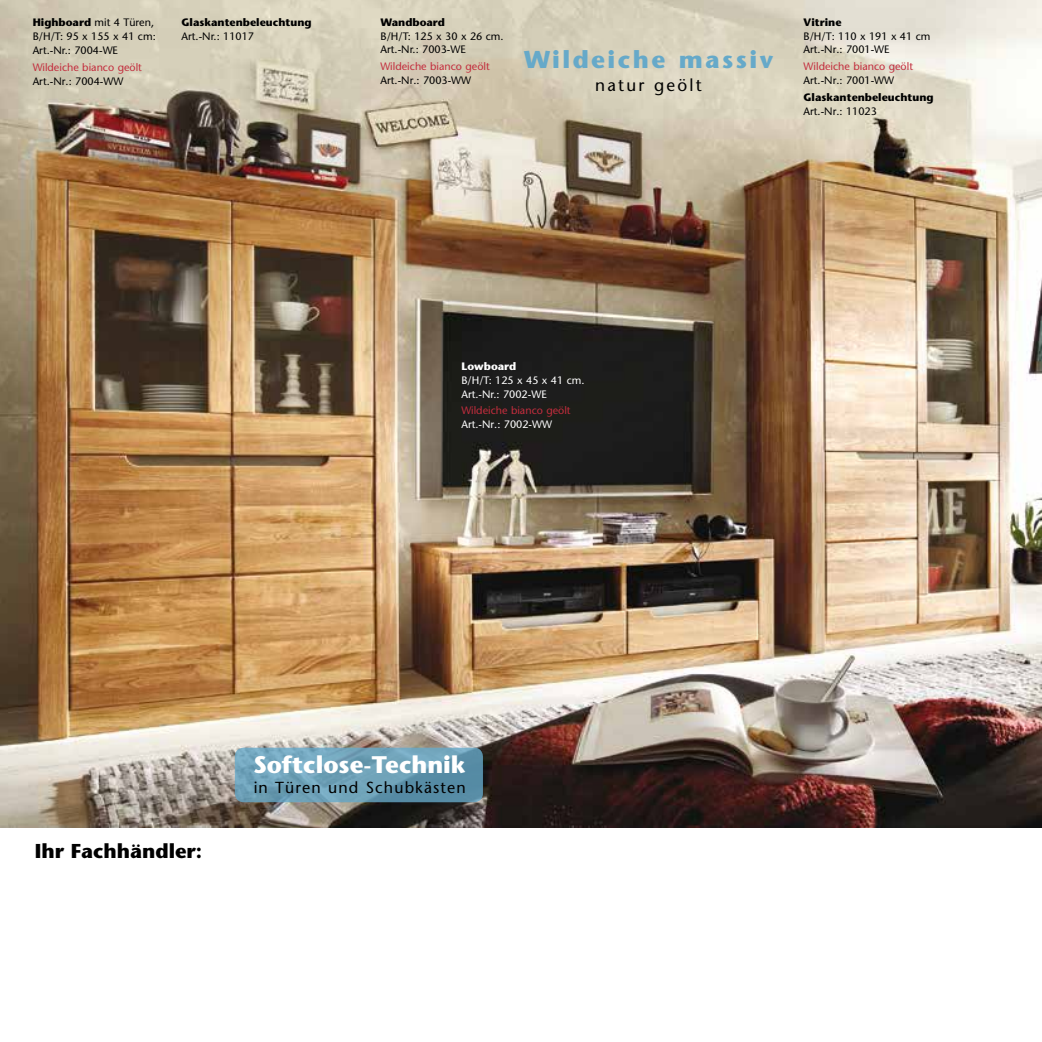
<style>
.page{position:relative;width:1042px;height:1042px;background:#fff}
.page>*{position:absolute;margin:0;border:0;box-sizing:border-box;transform-origin:0 0}
.t1{font:700 24.32px "Stone Sans";letter-spacing:.1em;color:#66a9c9}
.t2{font:700 23.97px "Stone Sans";color:#fff}
.t3{font:700 20.12px "Stone Sans";color:#000}
.t4{font:17.15px "Stone Sans";letter-spacing:.13em;color:#000}
.t5{font:15.92px "Stone Sans";letter-spacing:.07em;color:#000}
.t6{font:10.67px/13.8px "Stone Sans";color:#000}
.t7{font:10.67px "Stone Sans";color:#c32d3d}
.t8{font:700 10.67px "Stone Sans";color:#000}
.t9{font:10.67px/13.8px "Stone Sans";color:#fff}
.t10{font:700 10.67px "Stone Sans";color:#fff}
.s1{font-weight:700}
</style>
<div class="page">
<img style="left:0;top:0;width:1042px;height:827px">
<svg style="left:235px;top:747px;width:248px;height:55px;background:#6b9eb5"></svg>
<p class="t6" style="left:33px;top:16px;width:125px"><span class="s1">Highboard</span> mit 4 Türen,<br>B/H/T: 95 x 155 x 41 cm:<br>Art.-Nr.: 7004-WE</p>
<p class="t7" style="left:33px;top:61px;width:111px">Wildeiche bianco geölt</p>
<p class="t6" style="left:33px;top:74px;width:92px">Art.-Nr.: 7004-WW</p>
<p class="t8" style="left:182px;top:16px;width:132px">Glaskantenbeleuchtung</p>
<p class="t6" style="left:182px;top:30px;width:74px">Art.-Nr.: 11017</p>
<p class="t8" style="left:380px;top:16px;width:66px">Wandboard</p>
<p class="t6" style="left:380px;top:29px;width:125px">B/H/T: 125 x 30 x 26 cm.<br>Art.-Nr.: 7003-WE</p>
<p class="t7" style="left:380px;top:60px;width:111px">Wildeiche bianco geölt</p>
<p class="t6" style="left:380px;top:74px;width:92px">Art.-Nr.: 7003-WW</p>
<h1 class="t1" style="left:524px;top:45px;width:251px">Wildeiche massiv</h1>
<h3 class="t4" style="left:595px;top:75px;width:108px">natur geölt</h3>
<p class="t8" style="left:803px;top:16px;width:39px">Vitrine</p>
<p class="t6" style="left:803px;top:29px;width:128px">B/H/T: 110 x 191 x 41 cm<br>Art.-Nr.: 7001-WE</p>
<p class="t7" style="left:803px;top:60px;width:111px">Wildeiche bianco geölt</p>
<p class="t6" style="left:803px;top:74px;width:92px">Art.-Nr.: 7001-WW</p>
<p class="t8" style="left:803px;top:91px;width:132px">Glaskantenbeleuchtung</p>
<p class="t6" style="left:803px;top:104px;width:75px">Art.-Nr.: 11023</p>
<p class="t10" style="left:461px;top:360px;width:56px">Lowboard</p>
<p class="t9" style="left:461px;top:373px;width:125px">B/H/T: 125 x 45 x 41 cm.<br>Art.-Nr.: 7002-WE</p>
<p class="t7" style="left:461px;top:404px;width:111px">Wildeiche bianco geölt</p>
<p class="t9" style="left:461px;top:418px;width:92px">Art.-Nr.: 7002-WW</p>
<h3 class="t3" style="left:35px;top:839px;width:169px">Ihr Fachhändler:</h3>
<h2 class="t2" style="left:253px;top:751px;width:214px">Softclose-Technik</h2>
<h3 class="t5" style="left:254px;top:778px;width:214px">in Türen und Schubkästen</h3>
</div>
